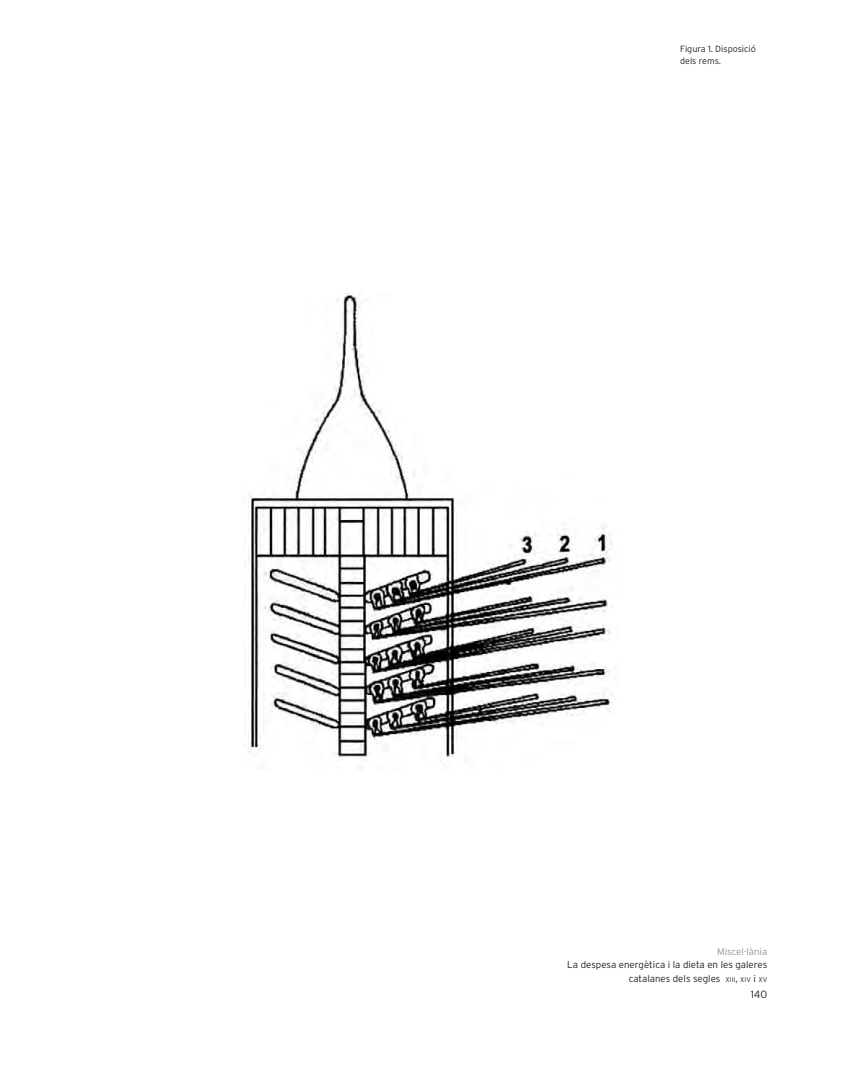
<style>
.page{position:relative;width:854px;height:1067px;background:#fff}
.page>*{position:absolute;margin:0;border:0;box-sizing:border-box;transform-origin:0 0}
.t1{font:300 10.5px "Interstate";color:#231f20}
.t2{font:300 9.75px/13.5px "Interstate";color:#231f20;text-align:right}
.t3{font:300 9.75px "Interstate";color:#939598}
.t4{font:300 9px/12px "Interstate";color:#231f20}
.s1{font-size:6.9px}
</style>
<div class="page">
<img style="left:245px;top:293px;width:368px;height:468px">
<p class="t4" style="left:680px;top:42px;width:77px">Figura 1. Disposició dels rems.</p>
<p class="t3" style="left:717px;top:945px;width:52px">Miscel·lània</p>
<p class="t2" style="left:567px;top:957px;width:201px">La despesa energètica i la dieta en les galeres catalanes dels segles <span class="s1">XIII</span>, <span class="s1">XIV</span> i <span class="s1">XV</span></p>
<p class="t1" style="left:751px;top:988px;width:18px">140</p>
</div>
